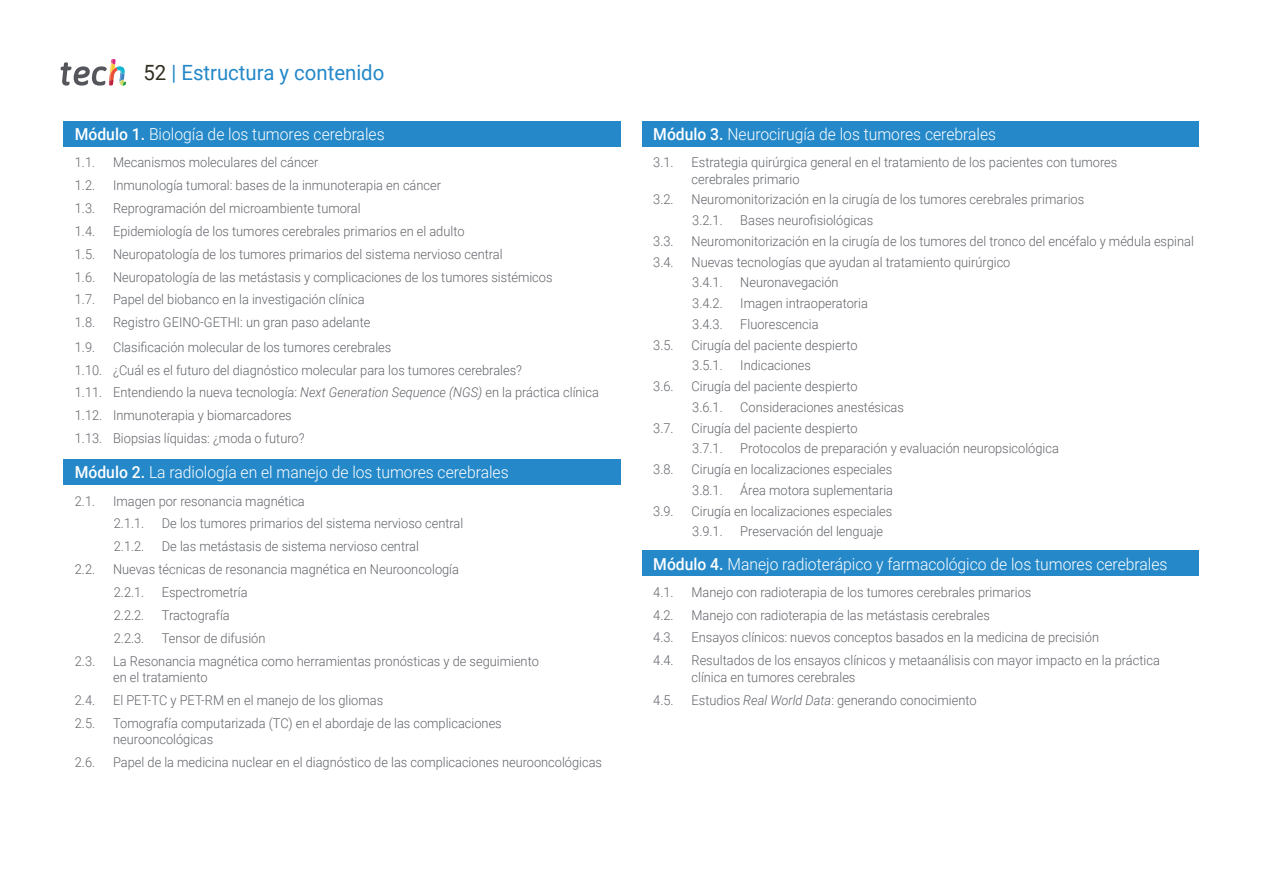
<style>
.page{position:relative;width:1263px;height:893px;background:#fff}
.page>*{position:absolute;margin:0;border:0;box-sizing:border-box;transform-origin:0 0}
.t1{font:21px "Roboto";color:#2488c9}
.t2{font:300 16.5px "Roboto";color:#fff;scale:.95 1}
.t3{font:300 13.5px/20.7px "Roboto";color:#61646a;scale:.95 1}
.s1{color:#312e20}
.s2{font-weight:500}
.s3{font-style:italic}
</style>
<div class="page">
<svg style="left:61px;top:59px;width:65px;height:27px"></svg>
<div style="left:64px;top:121px;width:557px;height:25px;background:#2488c9"></div>
<div style="left:64px;top:460px;width:557px;height:25px;background:#2488c9"></div>
<div style="left:642px;top:121px;width:557px;height:25px;background:#2488c9"></div>
<div style="left:642px;top:551px;width:557px;height:25px;background:#2488c9"></div>
<h1 class="t1" style="left:144px;top:57px;width:242px"><span class="s1">52</span> | Estructura y contenido</h1>
<p class="t2" style="left:75px;top:123px;width:328px"><span class="s2">Módulo 1.</span> Biología de los tumores cerebrales</p>
<p class="t3" style="left:75px;top:151px;width:23px">1.1.</p>
<p class="t3" style="left:113px;top:151px;width:218px">Mecanismos moleculares del cáncer</p>
<p class="t3" style="left:75px;top:174px;width:23px">1.2.</p>
<p class="t3" style="left:113px;top:174px;width:347px">Inmunología tumoral: bases de la inmunoterapia en cáncer</p>
<p class="t3" style="left:75px;top:197px;width:23px">1.3.</p>
<p class="t3" style="left:113px;top:197px;width:262px">Reprogramación del microambiente tumoral</p>
<p class="t3" style="left:75px;top:220px;width:23px">1.4.</p>
<p class="t3" style="left:113px;top:220px;width:371px">Epidemiología de los tumores cerebrales primarios en el adulto</p>
<p class="t3" style="left:75px;top:243px;width:23px">1.5.</p>
<p class="t3" style="left:113px;top:243px;width:412px">Neuropatología de los tumores primarios del sistema nervioso central</p>
<p class="t3" style="left:75px;top:266px;width:23px">1.6.</p>
<p class="t3" style="left:113px;top:266px;width:464px">Neuropatología de las metástasis y complicaciones de los tumores sistémicos</p>
<p class="t3" style="left:75px;top:289px;width:23px">1.7.</p>
<p class="t3" style="left:113px;top:289px;width:266px">Papel del biobanco en la investigación clínica</p>
<p class="t3" style="left:75px;top:312px;width:23px">1.8.</p>
<p class="t3" style="left:113px;top:312px;width:272px">Registro GEINO-GETHI: un gran paso adelante</p>
<p class="t3" style="left:75px;top:336px;width:23px">1.9.</p>
<p class="t3" style="left:75px;top:335px;width:553px;line-height:23px;text-indent:38px">Clasificación molecular de los tumores cerebrales<br>1.10. ¿Cuál es el futuro del diagnóstico molecular para los tumores cerebrales?<br>1.11. Entendiendo la nueva tecnología: <span class="s3">Next Generation Sequence (NGS)</span> en la práctica clínica 1.12. Inmunoterapia y biomarcadores<br>1.13. Biopsias líquidas: ¿moda o futuro?</p>
<p class="t2" style="left:75px;top:461px;width:458px"><span class="s2">Módulo 2.</span> La radiología en el manejo de los tumores cerebrales</p>
<p class="t3" style="left:75px;top:490px;width:23px">2.1.</p>
<p class="t3" style="left:113px;top:489px;width:203px;line-height:23px">Imagen por resonancia magnética<br>2.1.1.</p>
<p class="t3" style="left:162px;top:513px;width:319px">De los tumores primarios del sistema nervioso central</p>
<p class="t3" style="left:114px;top:536px;width:34px">2.1.2.</p>
<p class="t3" style="left:162px;top:536px;width:272px">De las metástasis de sistema nervioso central</p>
<p class="t3" style="left:75px;top:558px;width:23px">2.2.</p>
<p class="t3" style="left:113px;top:557px;width:366px;line-height:23px">Nuevas técnicas de resonancia magnética en Neurooncología<br>2.2.1.</p>
<p class="t3" style="left:162px;top:581px;width:92px">Espectrometría</p>
<p class="t3" style="left:114px;top:604px;width:34px">2.2.2.</p>
<p class="t3" style="left:162px;top:604px;width:73px">Tractografía</p>
<p class="t3" style="left:114px;top:627px;width:34px">2.2.3.</p>
<p class="t3" style="left:162px;top:627px;width:111px">Tensor de difusión</p>
<p class="t3" style="left:75px;top:650px;width:23px">2.3.</p>
<p class="t3" style="left:113px;top:652px;width:450px;line-height:16.5px">La Resonancia magnética como herramientas pronósticas y de seguimiento en el tratamiento</p>
<p class="t3" style="left:75px;top:689px;width:23px">2.4.</p>
<p class="t3" style="left:113px;top:689px;width:286px">El PET-TC y PET-RM en el manejo de los gliomas</p>
<p class="t3" style="left:75px;top:712px;width:23px">2.5.</p>
<p class="t3" style="left:113px;top:714px;width:411px;line-height:16.5px">Tomografía computarizada (TC) en el abordaje de las complicaciones neurooncológicas</p>
<p class="t3" style="left:75px;top:752px;width:23px">2.6.</p>
<p class="t3" style="left:113px;top:752px;width:516px">Papel de la medicina nuclear en el diagnóstico de las complicaciones neurooncológicas</p>
<p class="t2" style="left:653px;top:123px;width:362px"><span class="s2">Módulo 3.</span> Neurocirugía de los tumores cerebrales</p>
<p class="t3" style="left:653px;top:151px;width:23px">3.1.</p>
<p class="t3" style="left:691px;top:154px;width:450px;line-height:16.5px">Estrategia quirúrgica general en el tratamiento de los pacientes con tumores cerebrales primario</p>
<p class="t3" style="left:653px;top:189px;width:23px">3.2.</p>
<p class="t3" style="left:691px;top:189px;width:415px">Neuromonitorización en la cirugía de los tumores cerebrales primarios<br>3.2.1.</p>
<p class="t3" style="left:740px;top:209px;width:141px">Bases neurofisiológicas</p>
<p class="t3" style="left:653px;top:230px;width:23px">3.3.</p>
<p class="t3" style="left:691px;top:230px;width:530px">Neuromonitorización en la cirugía de los tumores del tronco del encéfalo y médula espinal</p>
<p class="t3" style="left:653px;top:251px;width:23px">3.4.</p>
<p class="t3" style="left:691px;top:251px;width:337px">Nuevas tecnologías que ayudan al tratamiento quirúrgico<br>3.4.1.</p>
<p class="t3" style="left:740px;top:272px;width:105px">Neuronavegación</p>
<p class="t3" style="left:692px;top:292px;width:34px">3.4.2.</p>
<p class="t3" style="left:740px;top:292px;width:136px">Imagen intraoperatoria</p>
<p class="t3" style="left:692px;top:313px;width:34px">3.4.3.</p>
<p class="t3" style="left:740px;top:313px;width:84px">Fluorescencia</p>
<p class="t3" style="left:653px;top:334px;width:23px">3.5.</p>
<p class="t3" style="left:691px;top:334px;width:176px">Cirugía del paciente despierto<br>3.5.1.</p>
<p class="t3" style="left:740px;top:355px;width:76px">Indicaciones</p>
<p class="t3" style="left:653px;top:375px;width:23px">3.6.</p>
<p class="t3" style="left:691px;top:375px;width:176px">Cirugía del paciente despierto<br>3.6.1.</p>
<p class="t3" style="left:740px;top:396px;width:174px">Consideraciones anestésicas</p>
<p class="t3" style="left:653px;top:417px;width:23px">3.7.</p>
<p class="t3" style="left:691px;top:417px;width:176px">Cirugía del paciente despierto<br>3.7.1.</p>
<p class="t3" style="left:740px;top:438px;width:337px">Protocolos de preparación y evaluación neuropsicológica</p>
<p class="t3" style="left:653px;top:458px;width:23px">3.8.</p>
<p class="t3" style="left:691px;top:458px;width:213px">Cirugía en localizaciones especiales<br>3.8.1.</p>
<p class="t3" style="left:740px;top:479px;width:162px">Área motora suplementaria</p>
<p class="t3" style="left:653px;top:500px;width:23px">3.9.</p>
<p class="t3" style="left:691px;top:500px;width:213px">Cirugía en localizaciones especiales<br>3.9.1.</p>
<p class="t3" style="left:740px;top:521px;width:152px">Preservación del lenguaje</p>
<p class="t2" style="left:653px;top:552px;width:543px"><span class="s2">Módulo 4.</span> Manejo radioterápico y farmacológico de los tumores cerebrales</p>
<p class="t3" style="left:653px;top:581px;width:23px">4.1.</p>
<p class="t3" style="left:691px;top:581px;width:359px">Manejo con radioterapia de los tumores cerebrales primarios</p>
<p class="t3" style="left:653px;top:604px;width:23px">4.2.</p>
<p class="t3" style="left:691px;top:604px;width:316px">Manejo con radioterapia de las metástasis cerebrales</p>
<p class="t3" style="left:653px;top:627px;width:23px">4.3.</p>
<p class="t3" style="left:691px;top:627px;width:430px">Ensayos clínicos: nuevos conceptos basados en la medicina de precisión</p>
<p class="t3" style="left:653px;top:650px;width:23px">4.4.</p>
<p class="t3" style="left:691px;top:652px;width:494px;line-height:16.5px">Resultados de los ensayos clínicos y metaanálisis con mayor impacto en la práctica clínica en tumores cerebrales</p>
<p class="t3" style="left:653px;top:689px;width:23px">4.5.</p>
<p class="t3" style="left:691px;top:689px;width:301px">Estudios <span class="s3">Real World Data</span>: generando conocimiento</p>
</div>
